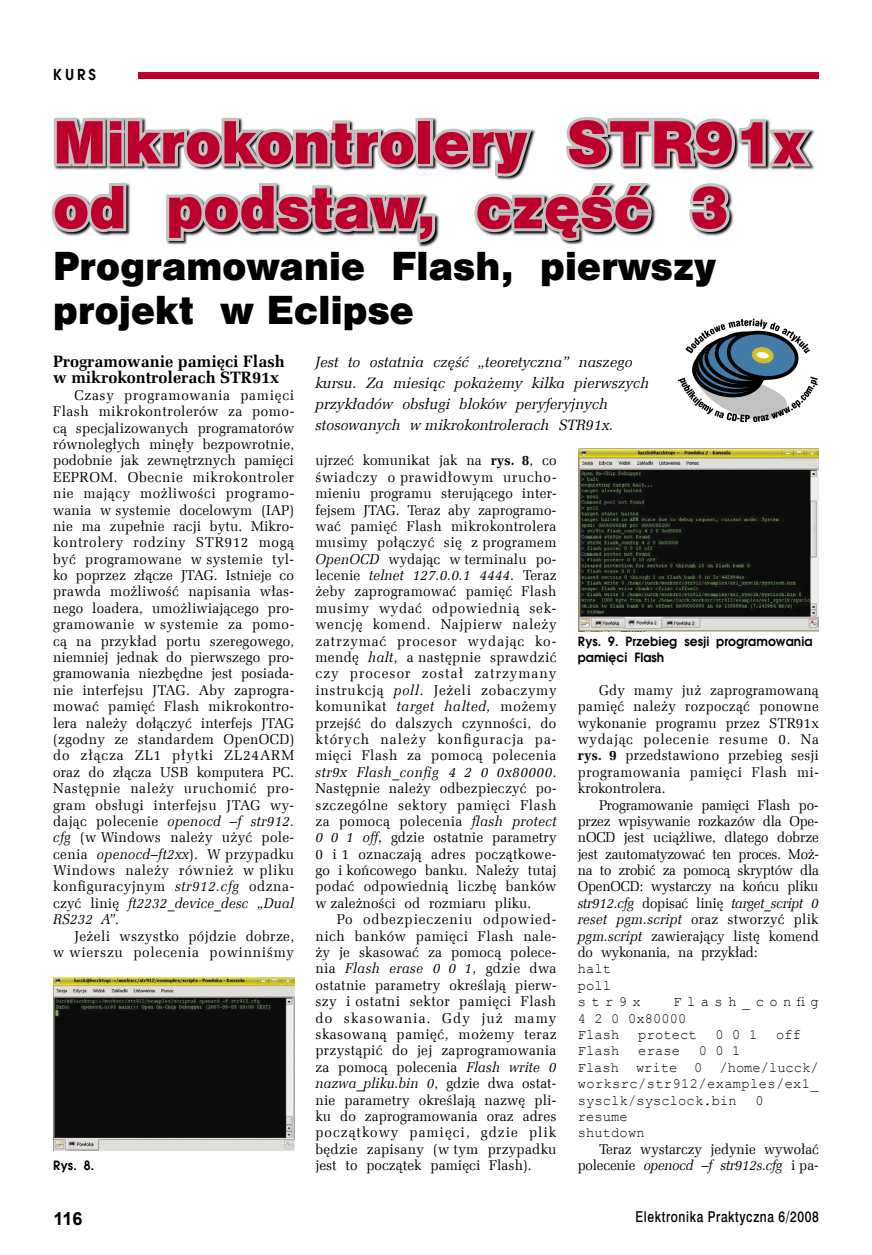
<style>
.page{position:relative;width:872px;height:1255px;background:#fff}
.page>*{position:absolute;margin:0;border:0;box-sizing:border-box;transform-origin:0 0}
.t1{font:54px/64.8px "Swis 721 Blk 2 EU";letter-spacing:.005em;color:#bd002b}
.t2{font:36px/43.2px "Swis 721 Blk 2 EU";letter-spacing:.005em;color:#000}
.t3{font:700 18px "Arial";color:#000}
.t4{font:700 16.5px/16.4px "Zapf Ellipt EU";color:#000}
.t5{font:italic 15px/21px "Zapf Ellipt EU";letter-spacing:.005em;color:#000}
.t6{font:15px "Swis 721 Md EU";letter-spacing:.05em;color:#000;scale:.8 1}
.t7{font:700 15px "Avalon";color:#000;scale:.96 1}
.t8{font:14.25px/16.4px "Zapf Ellipt EU";letter-spacing:.02em;color:#000;text-align:justify}
.t9{font:14.25px/16.4px "Zapf Ellipt EU";letter-spacing:.02em;color:#000;text-align:justify;scale:.96 1}
.t10{font:14.25px/16.4px "Courier New";letter-spacing:.01em;color:#000;scale:.96 1}
.t11{font:14.25px/16.4px "Zapf Ellipt EU";color:#000;text-align:right;scale:.96 1}
.t12{font:14.25px/16.4px "Zapf Ellipt EU";letter-spacing:.04em;color:#000;text-align:right}
.t13{font:700 12.75px/16.4px "Avalon";letter-spacing:.005em;color:#000;scale:.96 1}
.s1{font-style:italic}
.s2{font-weight:700}
</style>
<div class="page">
<div style="left:139px;top:72px;width:679px;height:7px;background:#bd002b"></div>
<svg style="left:51px;top:117px;width:764px;height:128px"></svg>
<svg style="left:678px;top:318px;width:139px;height:105px"></svg>
<img style="left:53px;top:977px;width:241px;height:173px">
<img style="left:578px;top:449px;width:240px;height:182px">
<p class="t7" style="left:53px;top:65px;width:46px">KURS</p>
<h1 class="t1" style="left:53px;top:115px;width:753px">Mikrokontrolery STR91x od podstaw, część 3</h1>
<h2 class="t2" style="left:53px;top:248px;width:664px">Programowanie Flash, pierwszy projekt w Eclipse</h2>
<p class="t4" style="left:53px;top:353px;width:233px">Programowanie pamięci Flash w mikrokontrolerach STR91x</p>
<p class="t8" style="left:53px;top:387px;width:243px;text-indent:21px">Czasy programowania pamięci Flash mikrokontrolerów za pomo&shy;cą specjalizowanych programatorów równoległych minęły bezpowrotnie, podobnie jak zewnętrznych pamięci EEPROM. Obecnie mikrokontroler nie mający możliwości programo&shy;wania w systemie docelowym (IAP) nie ma zupełnie racji bytu. Mikro&shy;kontrolery rodziny STR912 mogą być programowane w systemie tyl&shy;ko poprzez złącze JTAG. Istnieje co prawda możliwość napisania włas&shy;nego loadera, umożliwiającego pro&shy;gramowanie w systemie za pomo&shy;cą na przykład portu szeregowego, niemniej jednak do pierwszego pro&shy;gramowania niezbędne jest posiada&shy;nie interfejsu JTAG. Aby zaprogra&shy;mować pamięć Flash mikrokontro&shy;lera należy dołączyć interfejs JTAG (zgodny ze standardem OpenOCD) do złącza ZL1 płytki ZL24ARM oraz do złącza USB komputera PC.<br>Następnie należy uruchomić pro&shy;gram obsługi interfejsu JTAG wy&shy;dając polecenie <span class="s1">openocd –f str912. cfg</span> (w Windows należy użyć pole&shy;cenia <span class="s1">openocd–ft2xx</span>). W przypadku Windows należy również w pliku konfiguracyjnym <span class="s1">str912.cfg</span> odzna&shy;czyć linię <span class="s1">ft2232_device_desc „Dual RS232 A”</span>.</p>
<p class="t12" style="left:53px;top:927px;width:242px">Jeżeli wszystko pójdzie dobrze,<br>w wierszu polecenia powinniśmy</p>
<p class="t5" style="left:315px;top:352px;width:335px">Jest to ostatnia część „teoretyczna” naszego kursu. Za miesiąc pokażemy kilka pierwszych przykładów obsługi bloków peryferyjnych stosowanych w mikrokontrolerach STR91x.</p>
<p class="t8" style="left:315px;top:452px;width:243px">ujrzeć komunikat jak na <span class="s2">rys. 8</span>, co świadczy o prawidłowym urucho&shy;mieniu programu sterującego inter&shy;fejsem JTAG. Teraz aby zaprogramo&shy;wać pamięć Flash mikrokontrolera musimy połączyć się z programem <span class="s1">OpenOCD</span> wydając w terminalu po&shy;lecenie <span class="s1">telnet 127.0.0.1 4444</span>. Teraz żeby zaprogramować pamięć Flash musimy wydać odpowiednią sek&shy;wencję komend. Najpierw należy zatrzymać procesor wydając ko&shy;mendę <span class="s1">halt</span>, a następnie sprawdzić czy procesor został zatrzymany instrukcją <span class="s1">poll</span>. Jeżeli zobaczymy komunikat <span class="s1">target halted,</span> możemy przejść do dalszych czynności, do których należy konfiguracja pa&shy;mięci Flash za pomocą polecenia <span class="s1">str9x Flash_config 4 2 0 0x80000</span>.<br>Następnie należy odbezpieczyć po&shy;szczególne sektory pamięci Flash za pomocą polecenia <span class="s1">flash protect 0 0 1 off</span>, gdzie ostatnie parametry 0 i 1 oznaczają adres początkowe&shy;go i końcowego banku. Należy tutaj podać odpowiednią liczbę banków w zależności od rozmiaru pliku.</p>
<p class="t8" style="left:315px;top:911px;width:243px;text-indent:21px">Po odbezpieczeniu odpowied&shy;nich banków pamięci Flash nale&shy;ży je skasować za pomocą polece&shy;nia <span class="s1">Flash erase 0 0 1</span>, gdzie dwa ostatnie parametry określają pierw&shy;szy i ostatni sektor pamięci Flash do skasowania. Gdy już mamy skasowaną pamięć, możemy teraz przystąpić do jej zaprogramowania za pomocą polecenia <span class="s1">Flash write 0 nazwa_pliku.bin 0</span>, gdzie dwa ostat&shy;nie parametry określają nazwę pli&shy;ku do zaprogramowania oraz adres początkowy pamięci, gdzie plik będzie zapisany (w tym przypadku jest to początek pamięci Flash).</p>
<p class="t13" style="left:578px;top:632px;width:246px">Rys. 9. Przebieg sesji programowania pamięci Flash</p>
<p class="t9" style="left:578px;top:682px;width:253px;text-indent:21px">Gdy mamy już zaprogramowaną pamięć należy rozpocząć ponowne wykonanie programu przez STR91x wydając polecenie resume 0. Na <span class="s2">rys. 9</span> przedstawiono przebieg sesji programowania pamięci Flash mi&shy;krokontrolera.</p>
<p class="t9" style="left:578px;top:796px;width:253px;text-indent:21px">Programowanie pamięci Flash po&shy;przez wpisywanie rozkazów dla Ope&shy;nOCD jest uciążliwe, dlatego dobrze jest zautomatyzować ten proces. Moż&shy;na to zrobić za pomocą skryptów dla OpenOCD: wystarczy na końcu pliku <span class="s1">str912.cfg</span> dopisać linię <span class="s1">target_script 0 reset pgm.script</span> oraz stworzyć plik <span class="s1">pgm.script</span> zawierający listę komend do wykonania, na przykład:</p>
<p class="t10" style="left:578px;top:960px;width:67px">halt poll str9x</p>
<p class="t10" style="left:578px;top:993px;width:252px;text-indent:96px">Flash_config<br>4 2 0 0x80000<br>Flash</p>
<p class="t10" style="left:638px;top:1025px;width:62px">protect</p>
<p class="t10" style="left:715px;top:1025px;width:45px">0 0 1</p>
<p class="t10" style="left:776px;top:1025px;width:27px">off</p>
<p class="t10" style="left:578px;top:1042px;width:252px;text-indent:121px">0 0 1<br>Flash write 0 /home/lucck/ worksrc/str912/examples/ex1_ sysclk/sysclock.bin</p>
<p class="t10" style="left:578px;top:1042px;width:45px">Flash</p>
<p class="t10" style="left:638px;top:1042px;width:45px">erase</p>
<p class="t10" style="left:755px;top:1091px;width:10px">0</p>
<p class="t10" style="left:578px;top:1107px;width:71px">resume shutdown</p>
<p class="t11" style="left:578px;top:1140px;width:253px">Teraz wystarczy jedynie wywołać polecenie <span class="s1">openocd –f str912s.cfg</span> i pa-</p>
<p class="t13" style="left:53px;top:1157px;width:44px">Rys. 8.</p>
<p class="t3" style="left:53px;top:1206px;width:31px">116</p>
<p class="t6" style="left:635px;top:1207px;width:230px">Elektronika Praktyczna 6/2008</p>
</div>
